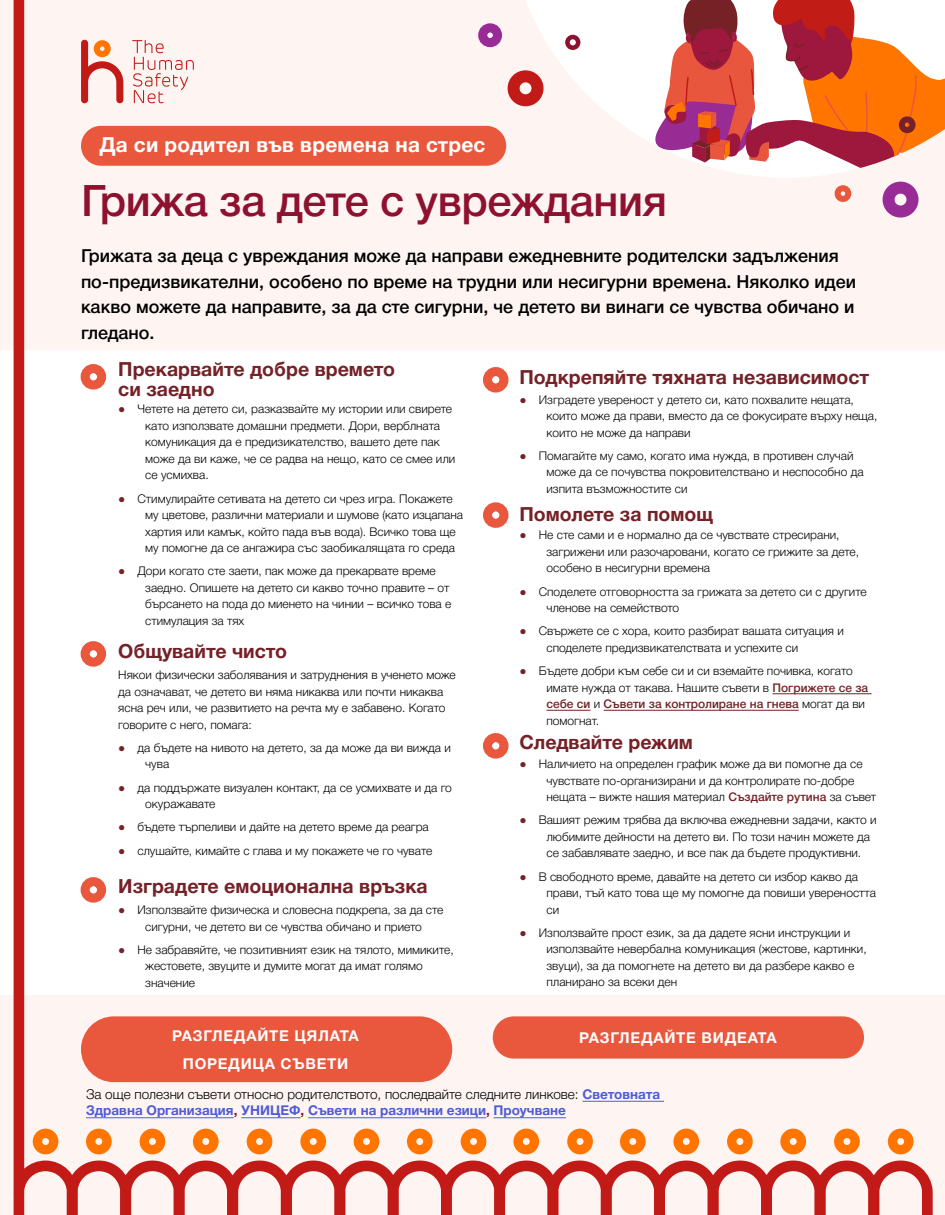
<style>
.page{position:relative;width:945px;height:1215px;background:#fff}
.page>*{position:absolute;margin:0;border:0;box-sizing:border-box;transform-origin:0 0}
.title_small{font:500 43.5px "Helvetica Neue Cyr";letter-spacing:-.01em;color:#8e1230}
.pretitle{font:700 20.85px "Helvetica Neue Cyr";letter-spacing:.01em;color:#fff}
.bottom_text{font:700 19.5px/19.5px "Helvetica Neue Cyr";color:#752127}
.intro_body{font:500 18px/25.5px "Helvetica Neue Cyr";color:#000}
.button{font:700 15px "Helvetica Neue Cyr";letter-spacing:.05em;color:#fff}
.bottom_text-2{font:300 13.5px/16.5px "Helvetica Neue Cyr";color:#000}
.bottom_text-3{font:300 12px/16.5px "Helvetica Neue Cyr";color:#000}
.s1{font-family:"Arial";font-weight:400;color:#752127}
.s2{font-weight:500;color:#752126}
.s3{font-weight:700;color:#4f5cd6}
.s4{font-weight:700;color:#8f1230}
</style>
<div class="page">
<div style="left:0;top:0;width:945px;height:350px;background:#fef5f3"></div>
<div style="left:0;top:995px;width:945px;height:220px;background:#fef5f3"></div>
<svg style="left:525px;top:0;width:420px;height:177px"></svg>
<div style="left:81px;top:1016px;width:371px;height:66px;background:#e9573d;border-radius:33px"></div>
<div style="left:493px;top:1016px;width:371px;height:43px;background:#e9573d;border-radius:21px"></div>
<div style="left:81px;top:126px;width:425px;height:40px;background:#e9573d;border-radius:20px"></div>
<svg style="left:81px;top:40px;width:42px;height:63px"></svg>
<svg style="left:132px;top:40px;width:62px;height:63px"></svg>
<div style="left:883px;top:182px;width:36px;height:36px;border:12px solid #982b95;border-radius:50%"></div>
<div style="left:508px;top:70px;width:36px;height:36px;border:12px solid #c21b17;border-radius:50%"></div>
<div style="left:478px;top:23px;width:24px;height:24px;border:9px solid #982b95;border-radius:50%"></div>
<div style="left:835px;top:185px;width:16px;height:17px;border:6px solid #e9573d;border-radius:50%"></div>
<div style="left:899px;top:116px;width:17px;height:17px;border:6px solid #752127;border-radius:50%"></div>
<div style="left:565px;top:35px;width:15px;height:15px;border:4px solid #8e1230;border-radius:50%"></div>
<svg style="left:86px;top:1129px;width:26px;height:25px"></svg>
<svg style="left:13px;top:0;width:54px;height:1215px"></svg>
<svg style="left:140px;top:1129px;width:25px;height:25px"></svg>
<svg style="left:193px;top:1129px;width:26px;height:25px"></svg>
<svg style="left:247px;top:1129px;width:25px;height:25px"></svg>
<svg style="left:300px;top:1129px;width:26px;height:25px"></svg>
<svg style="left:354px;top:1129px;width:25px;height:25px"></svg>
<svg style="left:407px;top:1129px;width:26px;height:25px"></svg>
<svg style="left:461px;top:1129px;width:25px;height:25px"></svg>
<svg style="left:567px;top:1129px;width:26px;height:25px"></svg>
<svg style="left:513px;top:1129px;width:26px;height:25px"></svg>
<svg style="left:620px;top:1129px;width:26px;height:25px"></svg>
<svg style="left:673px;top:1129px;width:26px;height:25px"></svg>
<svg style="left:727px;top:1129px;width:26px;height:25px"></svg>
<svg style="left:780px;top:1129px;width:26px;height:25px"></svg>
<svg style="left:834px;top:1129px;width:26px;height:25px"></svg>
<svg style="left:888px;top:1129px;width:26px;height:25px"></svg>
<svg style="left:67px;top:1161px;width:866px;height:54px"></svg>
<div style="left:81px;top:364px;width:25px;height:26px;border:9px solid #e9573d;border-radius:50%"></div>
<div style="left:483px;top:367px;width:26px;height:26px;border:9px solid #e9573d;border-radius:50%"></div>
<div style="left:483px;top:502px;width:26px;height:26px;border:9px solid #e9573d;border-radius:50%"></div>
<div style="left:483px;top:733px;width:26px;height:26px;border:9px solid #e9573d;border-radius:50%"></div>
<div style="left:81px;top:641px;width:25px;height:26px;border:9px solid #e9573d;border-radius:50%"></div>
<div style="left:81px;top:877px;width:25px;height:26px;border:9px solid #e9573d;border-radius:50%"></div>
<hr style="left:582px;top:1101px;width:82px;height:1px;background:#4f5cd6">
<hr style="left:86px;top:1117px;width:148px;height:1px;background:#4f5cd6">
<hr style="left:241px;top:1117px;width:60px;height:1px;background:#4f5cd6">
<hr style="left:308px;top:1117px;width:178px;height:1px;background:#4f5cd6">
<hr style="left:494px;top:1117px;width:72px;height:1px;background:#4f5cd6">
<hr style="left:773px;top:693px;width:99px;height:1px;background:#752126">
<hr style="left:547px;top:710px;width:44px;height:1px;background:#752126">
<hr style="left:604px;top:710px;width:195px;height:1px;background:#752126">
<p class="pretitle" style="left:99px;top:133px;width:388px">Да си родител във времена на стрес</p>
<p class="title_small" style="left:81px;top:177px;width:587px">Грижа за дете с увреждания</p>
<p class="intro_body" style="left:81px;top:243px;width:777px">Грижата за деца с увреждания може да направи ежедневните родителски задължения по-предизвикателни, особено по време на трудни или несигурни времена. Няколко идеи какво можете да направите, за да сте сигурни, че детето ви винаги се чувства обичано и гледано.</p>
<p class="bottom_text" style="left:118px;top:360px;width:278px">Прекарвайте добре времето си заедно</p>
<p class="bottom_text-3" style="left:145px;top:401px;width:312px;text-indent:-27px"><span class="s1">●</span> Четете на детето си, разказвайте му истории или свирете като използвате домашни предмети. Дори, верблната комуникация да е предизикателство, вашето дете пак може да ви каже, че се радва на нещо, като се смее или се усмихва.</p>
<p class="bottom_text-3" style="left:145px;top:490px;width:319px;text-indent:-27px"><span class="s1">●</span> Стимулирайте сетивата на детето си чрез игра. Покажете му цветове, различни материали и шумове (като изцапана хартия или камък, който пада във вода). Всичко това ще му помогне да се ангажира със заобикалящата го среда</p>
<p class="bottom_text-3" style="left:145px;top:563px;width:308px;text-indent:-27px"><span class="s1">●</span> Дори когато сте заети, пак може да прекарвате време заедно. Опишете на детето си какво точно правите – от бърсането на пода до миенето на чинии – всичко това е стимулация за тях</p>
<p class="bottom_text" style="left:118px;top:642px;width:170px">Общувайте чисто</p>
<p class="bottom_text-3" style="left:118px;top:667px;width:339px">Някои физически заболявания и затруднения в ученето може да означават, че детето ви няма никаква или почти никаква ясна реч или, че развитието на речта му е забавено. Когато говорите с него, помага:</p>
<p class="bottom_text-3" style="left:145px;top:739px;width:307px;text-indent:-27px"><span class="s1">●</span> да бъдете на нивото на детето, за да може да ви вижда и чува</p>
<p class="bottom_text-3" style="left:145px;top:779px;width:308px;text-indent:-27px"><span class="s1">●</span> да поддържате визуален контакт, да се усмихвате и да го окуражавате</p>
<p class="bottom_text-3" style="left:118px;top:819px;width:312px"><span class="s1">●</span> бъдете търпеливи и дайте на детето време да реагра</p>
<p class="bottom_text-3" style="left:118px;top:842px;width:316px"><span class="s1">●</span> слушайте, кимайте с глава и му покажете че го чувате</p>
<p class="bottom_text" style="left:118px;top:877px;width:311px">Изградете емоционална връзка</p>
<p class="bottom_text-3" style="left:118px;top:902px;width:327px;text-align:center"><span class="s1">●</span> Използвайте физическа и словесна подкрепа, за да сте сигурни, че детето ви се чувства обичано и прието</p>
<p class="bottom_text-3" style="left:145px;top:942px;width:310px;text-indent:-27px"><span class="s1">●</span> Не забравяйте, че позитивният език на тялото, мимиките, жестовете, звуците и думите могат да имат голямо значение</p>
<p class="button" style="left:172px;top:1027px;width:188px">РАЗГЛЕДАЙТЕ ЦЯЛАТА</p>
<p class="button" style="left:183px;top:1055px;width:167px">ПОРЕДИЦА СЪВЕТИ</p>
<p class="bottom_text" style="left:520px;top:368px;width:351px">Подкрепяйте тяхната независимост</p>
<p class="bottom_text-3" style="left:547px;top:391px;width:333px;text-indent:-27px"><span class="s1">●</span> Изградете увереност у детето си, като похвалите нещата, които може да прави, вместо да се фокусирате върху неща, които не може да направи</p>
<p class="bottom_text-3" style="left:547px;top:447px;width:319px;text-indent:-27px"><span class="s1">●</span> Помагайте му само, когато има нужда, в противен случай може да се почувства покровителствано и неспособно да изпита възможностите си</p>
<p class="bottom_text" style="left:520px;top:504px;width:195px">Помолете за помощ</p>
<p class="bottom_text-3" style="left:547px;top:527px;width:314px;text-indent:-27px"><span class="s1">●</span> Не сте сами и е нормално да се чувствате стресирани, загрижени или разочаровани, когато се грижите за дете, особено в несигурни времена</p>
<p class="bottom_text-3" style="left:547px;top:583px;width:322px;text-indent:-27px"><span class="s1">●</span> Споделете отговорността за грижата за детето си с другите членове на семейството</p>
<p class="bottom_text-3" style="left:547px;top:623px;width:299px;text-indent:-27px"><span class="s1">●</span> Свържете се с хора, които разбират вашата ситуация и споделете предизвикателствата и успехите си</p>
<p class="bottom_text-3" style="left:547px;top:663px;width:323px;text-indent:-27px"><span class="s1">●</span> Бъдете добри към себе си и си вземайте почивка, когато имате нужда от такава. Нашите съвети в <span class="s2">Погрижете се за себе си</span> и <span class="s2">Съвети за контролиране на гнева</span> могат да ви помогнат.</p>
<p class="bottom_text" style="left:520px;top:733px;width:175px">Следвайте режим</p>
<p class="bottom_text-3" style="left:547px;top:756px;width:331px;text-indent:-27px"><span class="s1">●</span> Наличието на определен график може да ви помогне да се чувствате по-организирани и да контролирате по-добре нещата – вижте нашия материал <span class="s2">Създайте рутина</span> за съвет</p>
<p class="bottom_text-3" style="left:547px;top:812px;width:332px;text-indent:-27px"><span class="s1">●</span> Вашият режим трябва да включва ежедневни задачи, както и любимите дейности на детето ви. По този начин можете да се забавлявате заедно, и все пак да бъдете продуктивни.</p>
<p class="bottom_text-3" style="left:547px;top:868px;width:331px;text-indent:-27px"><span class="s1">●</span> В свободното време, давайте на детето си избор какво да прави, тъй като това ще му помогне да повиши увереността си</p>
<p class="bottom_text-3" style="left:547px;top:924px;width:322px;text-indent:-27px"><span class="s1">●</span> Използвайте прост език, за да дадете ясни инструкции и използвайте невербална комуникация (жестове, картинки, звуци), за да помогнете на детето ви да разбере какво е планирано за всеки ден</p>
<p class="button" style="left:579px;top:1029px;width:199px">РАЗГЛЕДАЙТЕ ВИДЕАТА</p>
<p class="bottom_text-2" style="left:86px;top:1086px;width:576px">За още полезни съвети относно родителството, последвайте следните линкове: <span class="s3">Световната<br>Здравна Организация</span><span class="s4">,</span> <span class="s3">УНИЦЕФ</span><span class="s4">,</span> <span class="s3">Съвети на различни езици</span><span class="s4">,</span> <span class="s3">Проучване</span></p>
</div>
